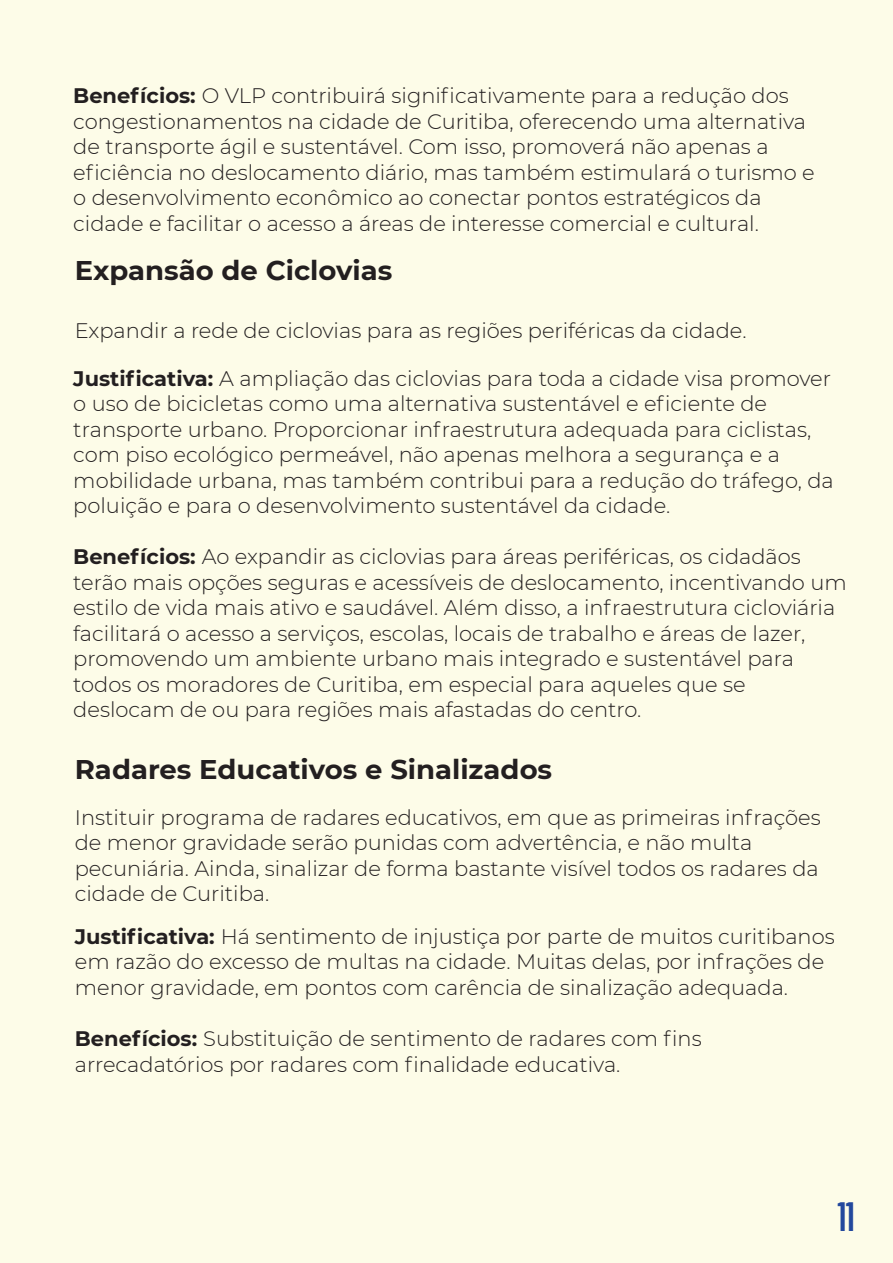
<style>
.page{position:relative;width:893px;height:1263px;background:#fdfce8}
.page>*{position:absolute;margin:0;border:0;box-sizing:border-box;transform-origin:0 0}
.t1{font:41.1px "Aalto Display Personal use";color:#23489d}
.t2{font:700 27px "Montserrat";color:#231f20}
.t3{font:300 21px/25.5px "Montserrat";color:#231f20}
.s1{font-weight:700}
</style>
<div class="page">
<p class="t3" style="left:73px;top:83px;width:743px"><span class="s1">Benefícios:</span> O VLP contribuirá significativamente para a redução dos congestionamentos na cidade de Curitiba, oferecendo uma alternativa de transporte ágil e sustentável. Com isso, promoverá não apenas a eficiência no deslocamento diário, mas também estimulará o turismo e o desenvolvimento econômico ao conectar pontos estratégicos da cidade e facilitar o acesso a áreas de interesse comercial e cultural.</p>
<p class="t2" style="left:75px;top:251px;width:319px">Expansão de Ciclovias</p>
<p class="t3" style="left:75px;top:317px;width:673px">Expandir a rede de ciclovias para as regiões periféricas da cidade.</p>
<p class="t3" style="left:73px;top:365px;width:762px"><span class="s1">Justificativa:</span> A ampliação das ciclovias para toda a cidade visa promover o uso de bicicletas como uma alternativa sustentável e eficiente de transporte urbano. Proporcionar infraestrutura adequada para ciclistas, com piso ecológico permeável, não apenas melhora a segurança e a mobilidade urbana, mas também contribui para a redução do tráfego, da poluição e para o desenvolvimento sustentável da cidade.</p>
<p class="t3" style="left:73px;top:544px;width:775px"><span class="s1">Benefícios:</span> Ao expandir as ciclovias para áreas periféricas, os cidadãos terão mais opções seguras e acessíveis de deslocamento, incentivando um estilo de vida mais ativo e saudável. Além disso, a infraestrutura cicloviária facilitará o acesso a serviços, escolas, locais de trabalho e áreas de lazer, promovendo um ambiente urbano mais integrado e sustentável para todos os moradores de Curitiba, em especial para aqueles que se deslocam de ou para regiões mais afastadas do centro.</p>
<p class="t2" style="left:75px;top:750px;width:479px">Radares Educativos e Sinalizados</p>
<p class="t3" style="left:75px;top:804px;width:747px">Instituir programa de radares educativos, em que as primeiras infrações de menor gravidade serão punidas com advertência, e não multa pecuniária. Ainda, sinalizar de forma bastante visível todos os radares da cidade de Curitiba.</p>
<p class="t3" style="left:75px;top:923px;width:761px"><span class="s1">Justificativa:</span> Há sentimento de injustiça por parte de muitos curitibanos em razão do excesso de multas na cidade. Muitas delas, por infrações de menor gravidade, em pontos com carência de sinalização adequada.</p>
<p class="t3" style="left:75px;top:1025px;width:628px"><span class="s1">Benefícios:</span> Substituição de sentimento de radares com fins arrecadatórios por radares com finalidade educativa.</p>
<h1 class="t1" style="left:837px;top:1197px;width:18px">11</h1>
</div>
